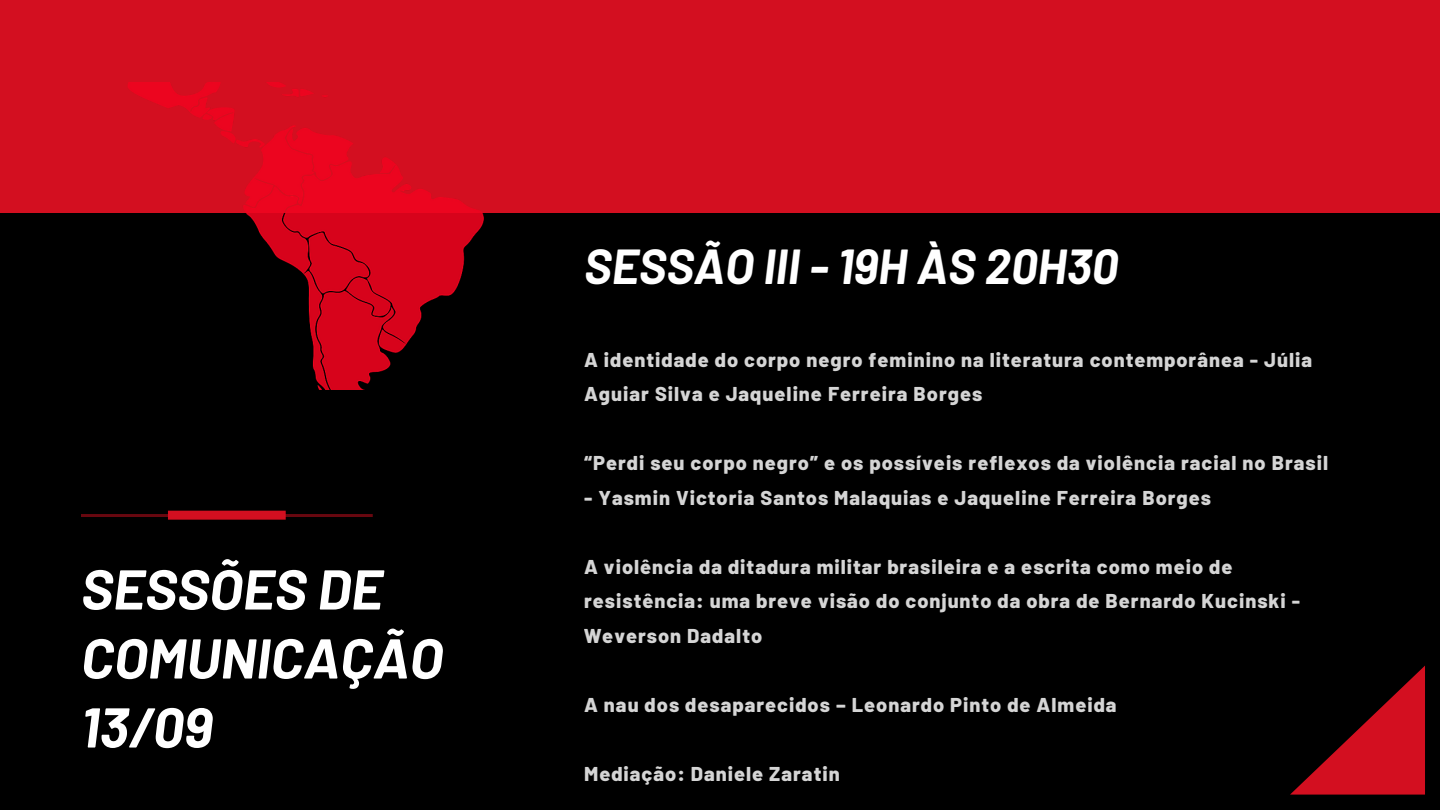
<style>
.page{position:relative;width:1440px;height:810px;background:#000}
.page>*{position:absolute;margin:0;border:0;box-sizing:border-box;transform-origin:0 0}
.t1{font:italic 700 56px/69px "Barlow";color:#fff}
.t2{font:italic 700 48px "Barlow";color:#fff}
.t3{font:800 20px/34.5px "Barlow";letter-spacing:.05em;color:#fff}
</style>
<div class="page">
<div style="left:0;top:0;width:1440px;height:212px;background:#d30f20"></div>
<hr style="left:81px;top:514px;width:292px;height:3px;background:#d30f20">
<div style="left:168px;top:511px;width:118px;height:9px;background:#d30f20"></div>
<svg style="left:1290px;top:666px;width:135px;height:129px"></svg>
<img style="left:80px;top:82px;width:412px;height:308px">
<h1 class="t1" style="left:81px;top:553px;width:364px">SESSÕES DE<br>COMUNICAÇÃO<br>13/09</h1>
<h2 class="t2" style="left:584px;top:236px;width:536px">SESSÃO III - 19H ÀS 20H30</h2>
<p class="t3" style="left:584px;top:342px;width:729px">A identidade do corpo negro feminino na literatura contemporânea - Júlia<br>Aguiar Silva e Jaqueline Ferreira Borges</p>
<p class="t3" style="left:584px;top:445px;width:746px">“Perdi seu corpo negro” e os possíveis reflexos da violência racial no Brasil</p>
<p class="t3" style="left:584px;top:480px;width:629px">- Yasmin Victoria Santos Malaquias e Jaqueline Ferreira Borges</p>
<p class="t3" style="left:584px;top:549px;width:717px">A violência da ditadura militar brasileira e a escrita como meio de resistência: uma breve visão do conjunto da obra de Bernardo Kucinski -<br>Weverson Dadalto</p>
<p class="t3" style="left:584px;top:687px;width:534px">A nau dos desaparecidos – Leonardo Pinto de Almeida</p>
<p class="t3" style="left:584px;top:756px;width:257px">Mediação: Daniele Zaratin</p>
</div>
